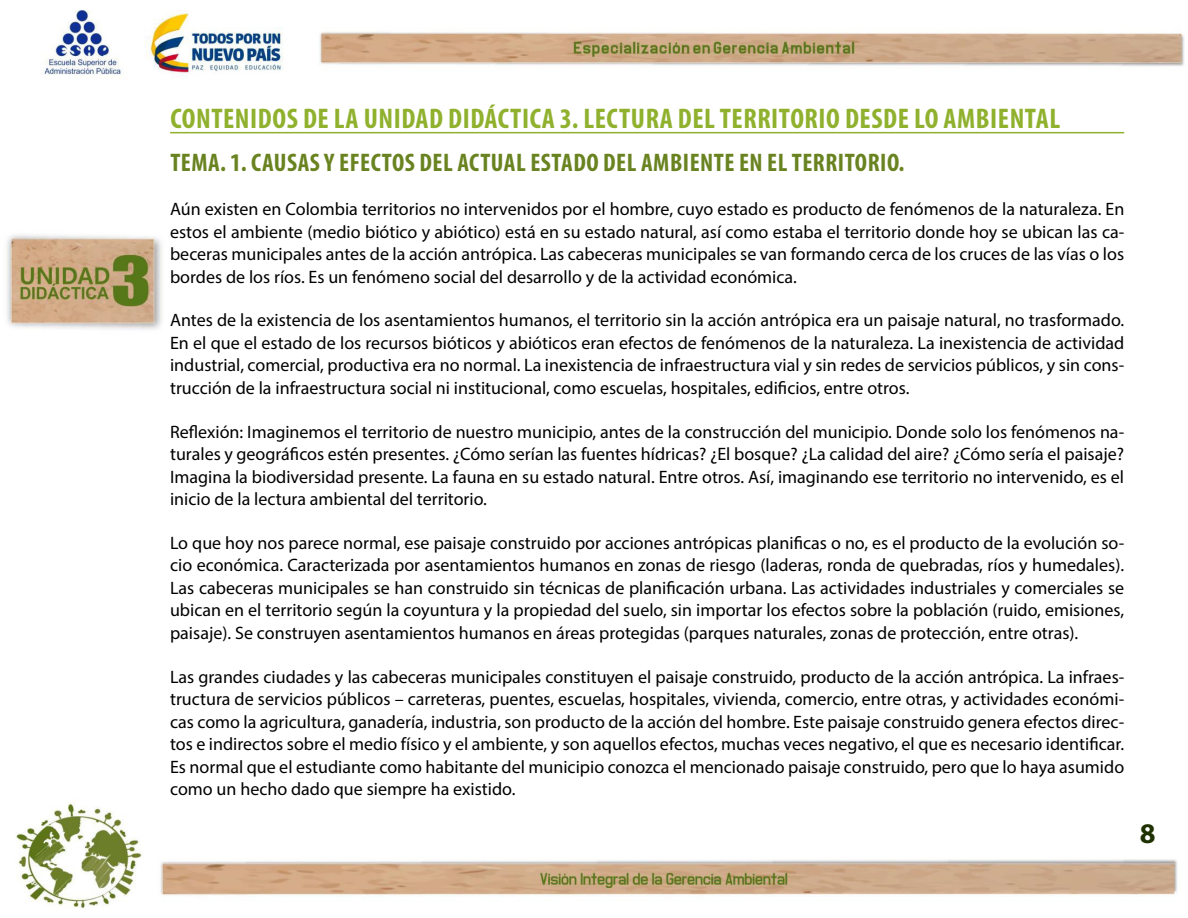
<style>
.page{position:relative;width:1188px;height:918px;background:#fff}
.page>*{position:absolute;margin:0;border:0;box-sizing:border-box;transform-origin:0 0}
.t1{font:700 condensed 28.5px "Myriad Pro";letter-spacing:.02em;color:#90b12e}
.t2{font:700 28.5px "Myriad Pro";color:#1f3101}
.t3{font:700 condensed 25.5px "Myriad Pro";letter-spacing:.02em;color:#698321}
.t4{font:18px/22.5px "Myriad Pro";color:#000;text-align:justify}
</style>
<div class="page">
<img style="left:6px;top:11px;width:1178px;height:896px">
<hr style="left:170px;top:132px;width:954px;height:1px;background:#90b12e">
<h1 class="t1" style="left:170px;top:100px;width:891px">CONTENIDOS DE LA UNIDAD DIDÁCTICA 3. LECTURA DEL TERRITORIO DESDE LO AMBIENTAL</h1>
<h2 class="t3" style="left:170px;top:147px;width:736px">TEMA. 1. CAUSAS Y EFECTOS DEL ACTUAL ESTADO DEL AMBIENTE EN EL TERRITORIO.</h2>
<p class="t4" style="left:170px;top:198px;width:956px">Aún existen en Colombia territorios no intervenidos por el hombre, cuyo estado es producto de fenómenos de la naturaleza. En estos el ambiente (medio biótico y abiótico) está en su estado natural, así como estaba el territorio donde hoy se ubican las ca&shy;beceras municipales antes de la acción antrópica. Las cabeceras municipales se van formando cerca de los cruces de las vías o los bordes de los ríos. Es un fenómeno social del desarrollo y de la actividad económica.</p>
<p class="t4" style="left:170px;top:309px;width:956px">Antes de la existencia de los asentamientos humanos, el territorio sin la acción antrópica era un paisaje natural, no trasformado.<br>En el que el estado de los recursos bióticos y abióticos eran efectos de fenómenos de la naturaleza. La inexistencia de actividad industrial, comercial, productiva era no normal. La inexistencia de infraestructura vial y sin redes de servicios públicos, y sin cons&shy;trucción de la infraestructura social ni institucional, como escuelas, hospitales, edificios, entre otros.</p>
<p class="t4" style="left:170px;top:420px;width:956px">Reflexión: Imaginemos el territorio de nuestro municipio, antes de la construcción del municipio. Donde solo los fenómenos na&shy;turales y geográficos estén presentes. ¿Cómo serían las fuentes hídricas? ¿El bosque? ¿La calidad del aire? ¿Cómo sería el paisaje?<br>Imagina la biodiversidad presente. La fauna en su estado natural. Entre otros. Así, imaginando ese territorio no intervenido, es el inicio de la lectura ambiental del territorio.</p>
<p class="t4" style="left:170px;top:531px;width:956px">Lo que hoy nos parece normal, ese paisaje construido por acciones antrópicas planificas o no, es el producto de la evolución so&shy;cio económica. Caracterizada por asentamientos humanos en zonas de riesgo (laderas, ronda de quebradas, ríos y humedales).<br>Las cabeceras municipales se han construido sin técnicas de planificación urbana. Las actividades industriales y comerciales se ubican en el territorio según la coyuntura y la propiedad del suelo, sin importar los efectos sobre la población (ruido, emisiones, paisaje). Se construyen asentamientos humanos en áreas protegidas (parques naturales, zonas de protección, entre otras).</p>
<p class="t4" style="left:170px;top:665px;width:956px">Las grandes ciudades y las cabeceras municipales constituyen el paisaje construido, producto de la acción antrópica. La infraes&shy;tructura de servicios públicos – carreteras, puentes, escuelas, hospitales, vivienda, comercio, entre otras, y actividades económi&shy;cas como la agricultura, ganadería, industria, son producto de la acción del hombre. Este paisaje construido genera efectos direc&shy;tos e indirectos sobre el medio físico y el ambiente, y son aquellos efectos, muchas veces negativo, el que es necesario identificar.<br>Es normal que el estudiante como habitante del municipio conozca el mencionado paisaje construido, pero que lo haya asumido como un hecho dado que siempre ha existido.</p>
<h1 class="t2" style="left:1140px;top:815px;width:17px">8</h1>
</div>
